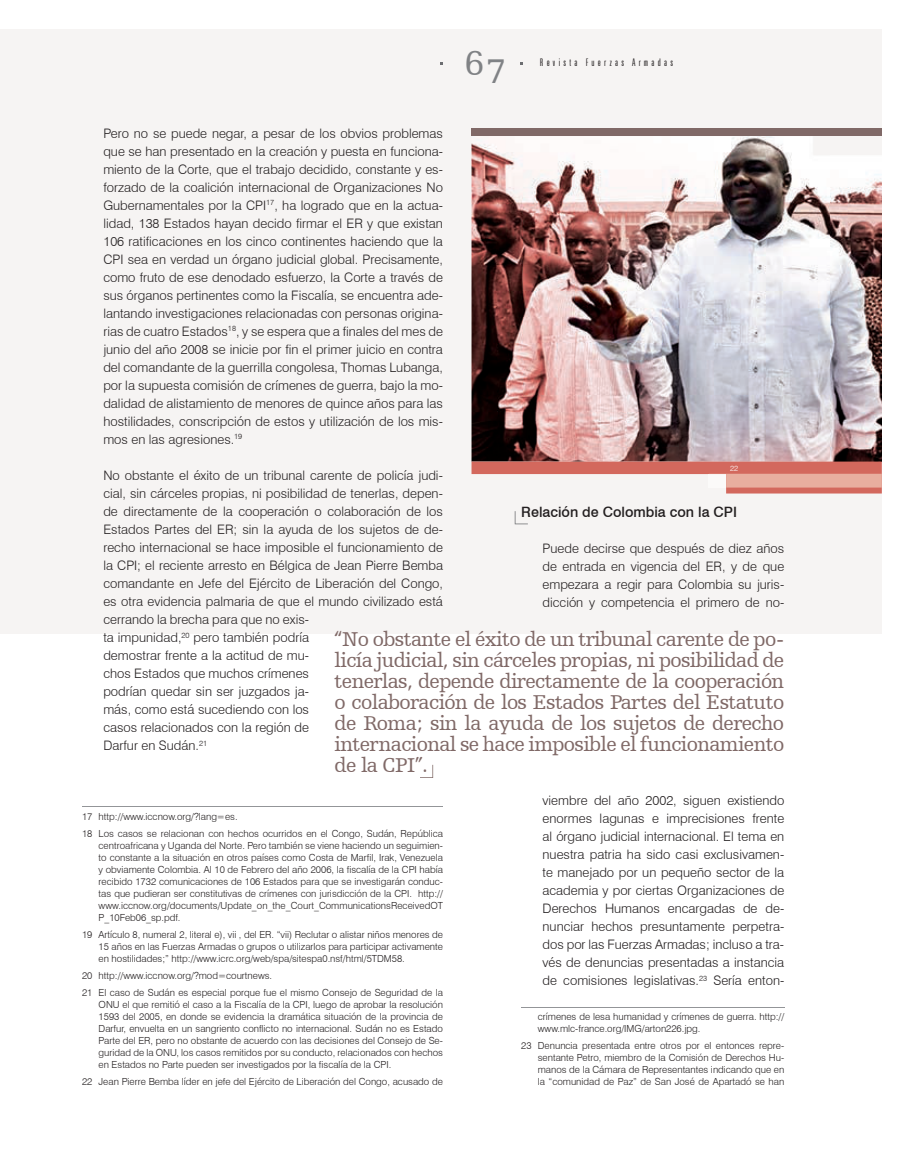
<style>
.page{position:relative;width:912px;height:1170px;background:#fff}
.page>*{position:absolute;margin:0;border:0;box-sizing:border-box;transform-origin:0 0}
.t1{font:36px "Humanist Slabserif 712 BT";color:#808285}
.t2{font:21px/21px "Humanist Slabserif 712 BT";letter-spacing:-.03em;color:#806967;text-align:justify}
.t3{font:500 14.25px "Swiss 721 BT";color:#231f20}
.t4{font:300 13.05px/18px "Swiss 721 BT";color:#231f20;text-align:justify}
.t5{font:300 extra-condensed 10.5px "Zurich BT";letter-spacing:.31em;color:#231f20}
.t6{font:300 9.75px/12px "Swiss 721 BT";color:#231f20;text-align:justify}
.t7{font:300 7.65px "Swiss 721 BT";color:#fff}
</style>
<div class="page">
<div style="left:0;top:30px;width:881px;height:604px;background:#f6f4f3"></div>
<svg style="left:420px;top:764px;width:13px;height:14px"></svg>
<hr style="left:82px;top:806px;width:361px;height:1px;background:#939598">
<hr style="left:521px;top:1006px;width:263px;height:1px;background:#939598">
<img style="left:471px;top:137px;width:359px;height:324px">
<img style="left:830px;top:157px;width:51px;height:304px">
<div style="left:471px;top:128px;width:410px;height:7px;background:#806967"></div>
<svg style="left:471px;top:461px;width:410px;height:32px"></svg>
<svg style="left:514px;top:511px;width:13px;height:13px"></svg>
<h1 class="t1" style="left:464px;top:45px;width:43px">6767</h1>
<p class="t5" style="left:539px;top:56px;width:135px">Revista Fuerzas Armadas</p>
<p class="t4" style="left:103px;top:124px;width:341px">Pero no se puede negar, a pesar de los obvios problemas que se han presentado en la creación y puesta en funciona&shy;miento de la Corte, que el trabajo decidido, constante y es&shy;forzado de la coalición internacional de Organizaciones No Gubernamentales por la CPI<sup>17</sup>, ha logrado que en la actua&shy;lidad, 138 Estados hayan decido firmar el ER y que existan 106 ratificaciones en los cinco continentes haciendo que la CPI sea en verdad un órgano judicial global. Precisamente, como fruto de ese denodado esfuerzo, la Corte a través de sus órganos pertinentes como la Fiscalía, se encuentra ade&shy;lantando investigaciones relacionadas con personas origina&shy;rias de cuatro Estados<sup>18</sup>, y se espera que a finales del mes de junio del año 2008 se inicie por fin el primer juicio en contra del comandante de la guerrilla congolesa, Thomas Lubanga, por la supuesta comisión de crímenes de guerra, bajo la mo&shy;dalidad de alistamiento de menores de quince años para las hostilidades, conscripción de estos y utilización de los mis&shy;mos en las agresiones.<sup>19</sup></p>
<p class="t4" style="left:103px;top:466px;width:341px;text-align:left">No obstante el éxito de un tribunal carente de policía judi&shy;cial, sin cárceles propias, ni posibilidad de tenerlas, depen&shy;de directamente de la cooperación o colaboración de los Estados Partes del ER; sin la ayuda de los sujetos de de&shy;recho internacional se hace imposible el funcionamiento de la CPI; el reciente arresto en Bélgica de Jean Pierre Bemba comandante en Jefe del Ejército de Liberación del Congo, es otra evidencia palmaria de que el mundo civilizado está cerrando la brecha para que no exis-<br>ta impunidad,<sup>20</sup> pero también podría<br>demostrar frente a la actitud de mu-<br>chos Estados que muchos crímenes<br>podrían quedar sin ser juzgados ja-<br>más, como está sucediendo con los<br>casos relacionados con la región de<br>Darfur en Sudán.<sup>21</sup></p>
<p class="t7" style="left:730px;top:463px;width:10px">22</p>
<p class="t3" style="left:521px;top:503px;width:217px">Relación de Colombia con la CPI</p>
<p class="t4" style="left:542px;top:539px;width:243px">Puede decirse que después de diez años de entrada en vigencia del ER, y de que empezara a regir para Colombia su juris&shy;dicción y competencia el primero de no-</p>
<p class="t2" style="left:334px;top:627px;width:451px">“No obstante el éxito de un tribunal carente de po&shy;licía judicial, sin cárceles propias, ni posibilidad de tenerlas, depende directamente de la cooperación o colaboración de los Estados Partes del Estatuto de Roma; sin la ayuda de los sujetos de derecho internacional se hace imposible el funcionamiento de la CPI”.</p>
<p class="t6" style="left:82px;top:807px;width:362px;line-height:17px">17 http://www.iccnow.org/?lang=es.<br>18 Los casos se relacionan con hechos ocurridos en el Congo, Sudán, República</p>
<p class="t6" style="left:99px;top:839px;width:346px">centroafricana y Uganda del Norte. Pero también se viene haciendo un seguimien&shy;to constante a la situación en otros países como Costa de Marfil, Irak, Venezuela y obviamente Colombia. Al 10 de Febrero del año 2006, la fiscalía de la CPI había recibido 1732 comunicaciones de 106 Estados para que se investigarán conduc&shy;tas que pudieran ser constitutivas de crímenes con jurisdicción de la CPI. http:// www.iccnow.org/documents/Update_on_the_Court_CommunicationsReceivedOT P_10Feb06_sp.pdf.</p>
<p class="t6" style="left:99px;top:928px;width:346px;text-indent:-16px">19 Artículo 8, numeral 2, literal e), vii , del ER. “vii) Reclutar o alistar niños menores de 15 años en las Fuerzas Armadas o grupos o utilizarlos para participar activamente en hostilidades;” http://www.icrc.org/web/spa/sitespa0.nsf/html/5TDM58.</p>
<p class="t6" style="left:82px;top:966px;width:362px;line-height:17px">20 http://www.iccnow.org/?mod=courtnews.<br>21 El caso de Sudán es especial porque fue el mismo Consejo de Seguridad de la</p>
<p class="t6" style="left:99px;top:998px;width:346px">ONU el que remitió el caso a la Fiscalía de la CPI, luego de aprobar la resolución 1593 del 2005, en donde se evidencia la dramática situación de la provincia de Darfur, envuelta en un sangriento conflicto no internacional. Sudán no es Estado Parte del ER, pero no obstante de acuerdo con las decisiones del Consejo de Se&shy;guridad de la ONU, los casos remitidos por su conducto, relacionados con hechos en Estados no Parte pueden ser investigados por la fiscalía de la CPI.</p>
<p class="t6" style="left:82px;top:1075px;width:362px">22 Jean Pierre Bemba líder en jefe del Ejército de Liberación del Congo, acusado de</p>
<p class="t4" style="left:542px;top:791px;width:243px">viembre del año 2002, siguen existiendo enormes lagunas e imprecisiones frente al órgano judicial internacional. El tema en nuestra patria ha sido casi exclusivamen&shy;te manejado por un pequeño sector de la academia y por ciertas Organizaciones de Derechos Humanos encargadas de de&shy;nunciar hechos presuntamente perpetra&shy;dos por las Fuerzas Armadas; incluso a tra&shy;vés de denuncias presentadas a instancia de comisiones legislativas.<sup>23</sup> Sería enton-</p>
<p class="t6" style="left:537px;top:1010px;width:248px">crímenes de lesa humanidad y crímenes de guerra. http:// www.mlc-france.org/IMG/arton226.jpg.</p>
<p class="t6" style="left:537px;top:1039px;width:248px;text-indent:-16px">23 Denuncia presentada entre otros por el entonces repre&shy;sentante Petro, miembro de la Comisión de Derechos Hu&shy;manos de la Cámara de Representantes indicando que en la “comunidad de Paz” de San José de Apartadó se han</p>
</div>
